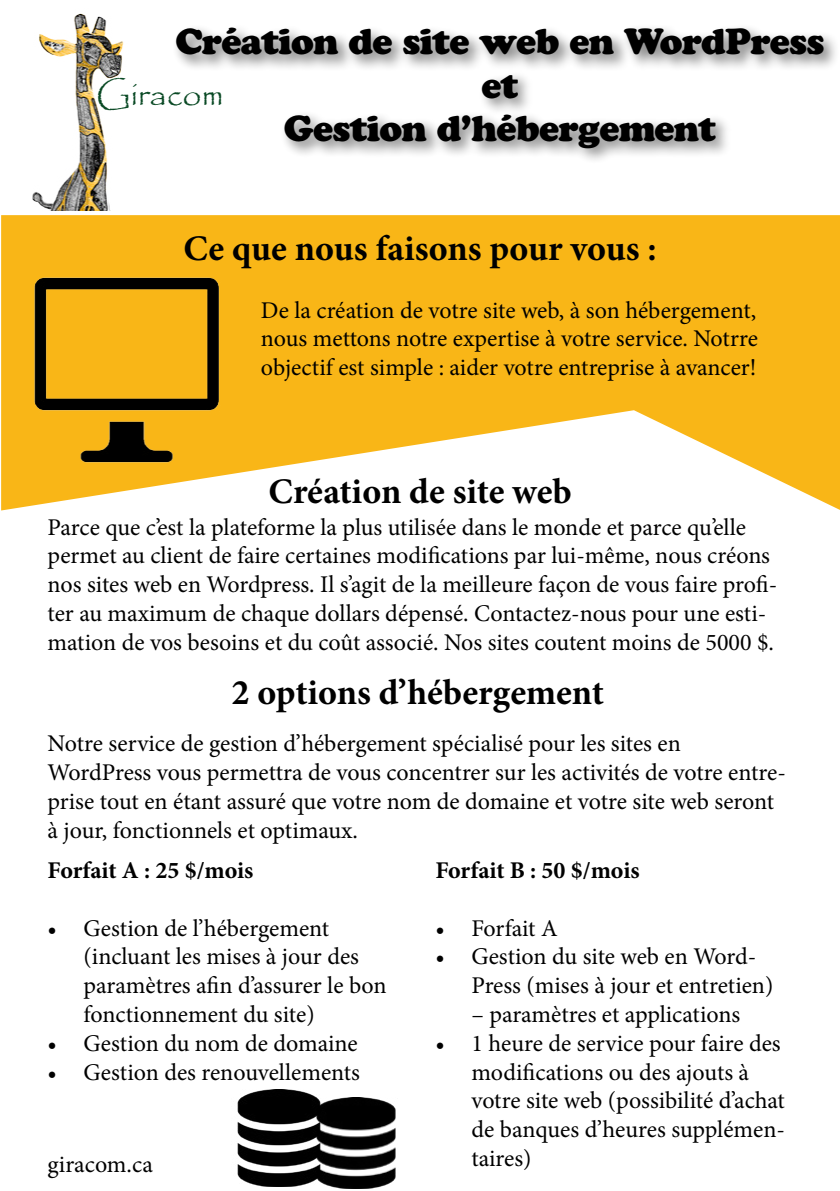
<style>
.page{position:relative;width:840px;height:1191px;background:#fff}
.page>*{position:absolute;margin:0;border:0;box-sizing:border-box;transform-origin:0 0}
.t1{font:700 36px "Minion Pro";letter-spacing:-.005em;color:#000}
.t2{font:36px/43.2px "Cooper Black Std";letter-spacing:-.02em;color:#000;text-align:center}
.t3{font:33.8px "Papyrus";color:#094924}
.t4{font:24px/28.8px "Minion Pro";color:#000}
.t5{font:700 24px "Minion Pro";color:#000}
</style>
<div class="page">
<svg style="left:1px;top:215px;width:838px;height:295px;fill:#f9b617"></svg>
<div style="left:172px;top:24px;width:667px;height:141px;background:#000;opacity:.5"></div>
<img style="left:32px;top:13px;width:92px;height:197px">
<img style="left:22px;top:264px;width:209px;height:210px">
<img style="left:237px;top:1089px;width:79px;height:98px">
<img style="left:310px;top:1097px;width:86px;height:91px">
<h1 class="t2" style="left:175px;top:20px;width:650px">Création de site web en WordPress et<br>Gestion d’hébergement</h1>
<h2 class="t3" style="left:96px;top:74px;width:128px">Giracom</h2>
<h1 class="t1" style="left:183px;top:223px;width:474px">Ce que nous faisons pour vous :</h1>
<p class="t4" style="left:261px;top:296px;width:498px;text-align:justify">De la création de votre site web, à son hébergement, nous mettons notre expertise à votre service. Notrre objectif est simple : aider votre entreprise à avancer!</p>
<h1 class="t1" style="left:268px;top:466px;width:304px">Création de site web</h1>
<p class="t4" style="left:48px;top:512px;width:730px">Parce que c’est la plateforme la plus utilisée dans le monde et parce qu’elle permet au client de faire certaines modifications par lui-même, nous créons nos sites web en Wordpress. Il s’agit de la meilleure façon de vous faire profi&shy;ter au maximum de chaque dollars dépensé. Contactez-nous pour une esti&shy;mation de vos besoins et du coût associé. Nos sites coutent moins de 5000 $.</p>
<h1 class="t1" style="left:231px;top:667px;width:374px">2 options d’hébergement</h1>
<p class="t4" style="left:48px;top:729px;width:739px">Notre service de gestion d’hébergement spécialisé pour les sites en WordPress vous permettra de vous concentrer sur les activités de votre entre&shy;prise tout en étant assuré que votre nom de domaine et votre site web seront à jour, fonctionnels et optimaux.</p>
<p class="t5" style="left:48px;top:853px;width:207px">Forfait A : 25 $/mois</p>
<p class="t4" style="left:84px;top:913px;width:304px;text-indent:-36px">• Gestion de l’hébergement (incluant les mises à jour des paramètres afin d’assurer le bon fonctionnement du site)</p>
<p class="t4" style="left:48px;top:1028px;width:311px">• Gestion du nom de domaine</p>
<p class="t4" style="left:48px;top:1057px;width:314px">• Gestion des renouvellements</p>
<p class="t4" style="left:48px;top:1150px;width:107px">giracom.ca</p>
<p class="t5" style="left:435px;top:853px;width:206px">Forfait B : 50 $/mois</p>
<p class="t4" style="left:435px;top:913px;width:124px">• Forfait A</p>
<p class="t4" style="left:471px;top:942px;width:303px;text-indent:-36px">• Gestion du site web en Word-<br>Press (mises à jour et entretien)</p>
<p class="t4" style="left:471px;top:1000px;width:270px">– paramètres et applications</p>
<p class="t4" style="left:471px;top:1028px;width:315px;text-indent:-36px">• 1 heure de service pour faire des modifications ou des ajouts à votre site web (possibilité d’achat de banques d’heures supplémen&shy;taires)</p>
</div>
